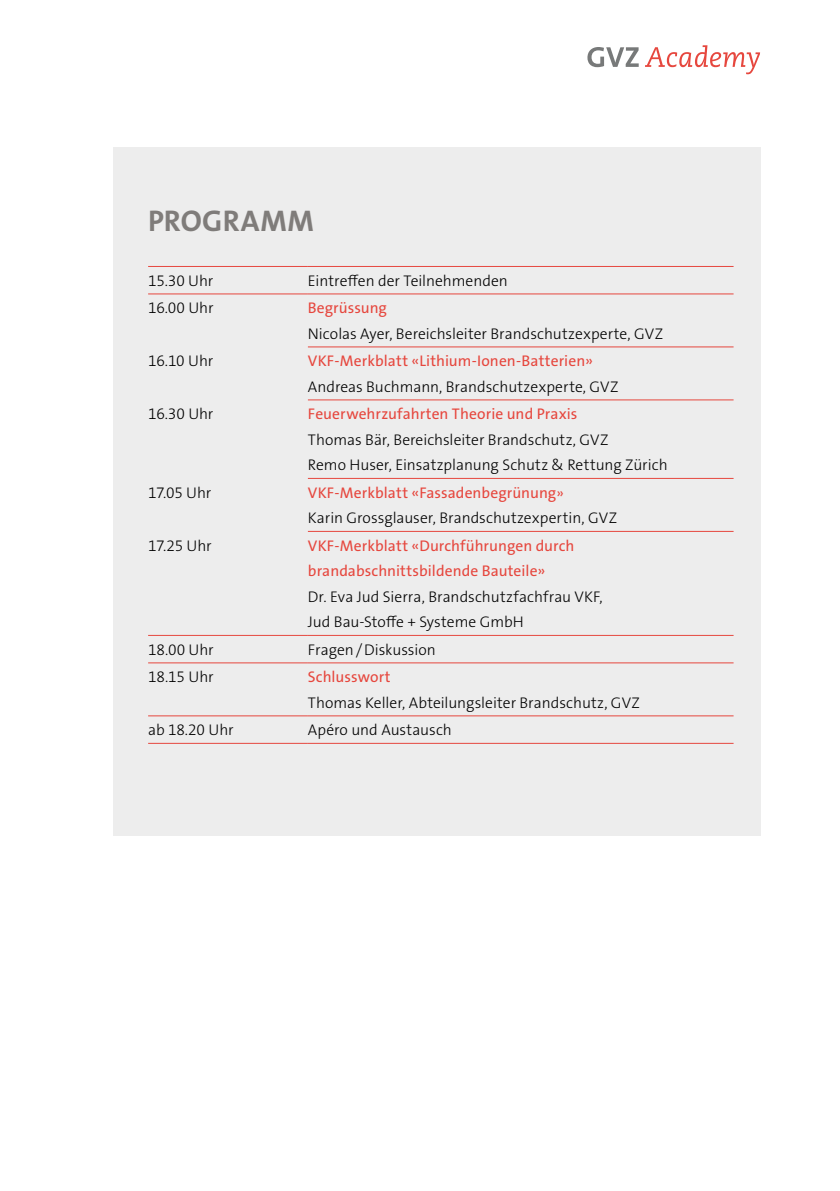
<style>
.page{position:relative;width:840px;height:1191px;background:#fff}
.page>*{position:absolute;margin:0;border:0;box-sizing:border-box;transform-origin:0 0}
.t1{font:30px "The Sans LP7 Bld";letter-spacing:.01em;color:#7f7c7a}
.t2{font:15.6px/25.4px "The Sans LP3 Lig";color:#000}
.t3{font:15.6px/25.4px "The Sans LP5 Plain";letter-spacing:.005em;color:#e6473e}
.s1{font-size:14.4px}
</style>
<div class="page">
<div style="left:113px;top:147px;width:647px;height:689px;background:#ededed"></div>
<hr style="left:308px;top:266px;width:425px;height:1px;background:#e6473e">
<hr style="left:308px;top:346px;width:425px;height:1px;background:#e6473e">
<hr style="left:308px;top:399px;width:425px;height:1px;background:#e6473e">
<hr style="left:308px;top:478px;width:425px;height:1px;background:#e6473e">
<hr style="left:308px;top:531px;width:425px;height:1px;background:#e6473e">
<hr style="left:148px;top:266px;width:160px;height:1px;background:#e6473e">
<hr style="left:148px;top:743px;width:160px;height:1px;background:#e6473e">
<hr style="left:308px;top:743px;width:425px;height:1px;background:#e6473e">
<hr style="left:148px;top:662px;width:160px;height:1px;background:#e6473e">
<hr style="left:308px;top:662px;width:425px;height:1px;background:#e6473e">
<hr style="left:148px;top:715px;width:160px;height:1px;background:#e6473e">
<hr style="left:308px;top:715px;width:425px;height:1px;background:#e6473e">
<hr style="left:148px;top:635px;width:160px;height:1px;background:#e6473e">
<hr style="left:308px;top:635px;width:425px;height:1px;background:#e6473e">
<hr style="left:148px;top:293px;width:160px;height:1px;background:#e6473e">
<hr style="left:308px;top:293px;width:425px;height:1px;background:#e6473e">
<svg style="left:587px;top:47px;width:51px;height:20px"></svg>
<svg style="left:645px;top:45px;width:114px;height:29px"></svg>
<h1 class="t1" style="left:148px;top:201px;width:167px">PROGRAMM</h1>
<p class="t2" style="left:148px;top:268px;width:67px">15.30 Uhr</p>
<p class="t2" style="left:308px;top:268px;width:201px">Eintreffen der Teilnehmenden</p>
<p class="t2" style="left:148px;top:295px;width:67px">16.00 Uhr</p>
<p class="t3" style="left:308px;top:295px;width:81px">Begrüssung</p>
<p class="t2" style="left:308px;top:321px;width:356px">Nicolas Ayer, Bereichsleiter Brandschutzexperte, GVZ</p>
<p class="t2" style="left:148px;top:348px;width:67px">16.10 Uhr</p>
<p class="t3" style="left:308px;top:348px;width:286px">VKF-Merkblatt «Lithium-Ionen-Batterien»</p>
<p class="t2" style="left:308px;top:374px;width:312px">Andreas Buchmann, Brandschutzexperte, GVZ</p>
<p class="t2" style="left:148px;top:401px;width:67px">16.30 Uhr</p>
<p class="t3" style="left:308px;top:401px;width:271px">Feuerwehrzufahrten Theorie und Praxis</p>
<p class="t2" style="left:308px;top:427px;width:361px">Thomas Bär, Bereichsleiter Brandschutz, GVZ<br>Remo Huser, Einsatzplanung Schutz &amp; Rettung Zürich</p>
<p class="t2" style="left:148px;top:480px;width:65px">17.05 Uhr</p>
<p class="t3" style="left:308px;top:480px;width:257px">VKF-Merkblatt «Fassadenbegrünung<span class="s1">»</span></p>
<p class="t2" style="left:308px;top:505px;width:310px">Karin Grossglauser, Brandschutzexpertin, GVZ</p>
<p class="t2" style="left:148px;top:533px;width:65px">17.25 Uhr</p>
<p class="t3" style="left:308px;top:533px;width:268px">VKF-Merkblatt «Durchführungen durch brandabschnittsbildende Bauteile»</p>
<p class="t2" style="left:308px;top:584px;width:296px">Dr. Eva Jud Sierra, Brandschutzfachfrau VKF,<br>Jud Bau-Stoffe + Systeme GmbH</p>
<p class="t2" style="left:148px;top:637px;width:67px">18.00 Uhr</p>
<p class="t2" style="left:308px;top:637px;width:129px">Fragen/Diskussion</p>
<p class="t2" style="left:148px;top:664px;width:67px">18.15 Uhr</p>
<p class="t3" style="left:308px;top:664px;width:84px">Schlusswort</p>
<p class="t2" style="left:308px;top:690px;width:333px">Thomas Keller, Abteilungsleiter Brandschutz, GVZ</p>
<p class="t2" style="left:148px;top:717px;width:87px">ab 18.20 Uhr</p>
<p class="t2" style="left:308px;top:717px;width:145px">Apéro und Austausch</p>
</div>
